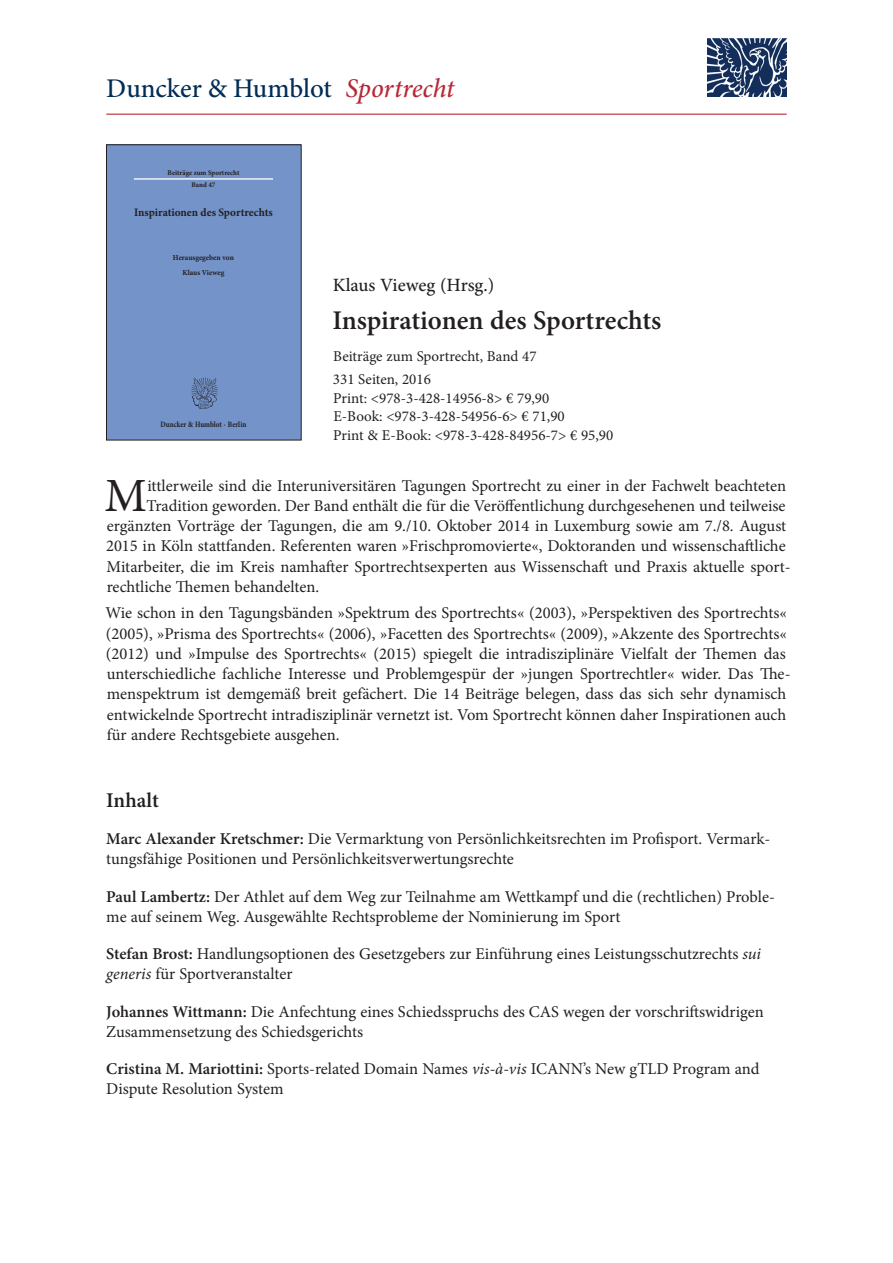
<style>
.page{position:relative;width:893px;height:1263px;background:#fff}
.page>*{position:absolute;margin:0;border:0;box-sizing:border-box;transform-origin:0 0}
.t1{font:47.7px "Minion Pro";color:#231f20}
.t2{font:600 27px "Minion Pro";color:#231f20}
.t3{font:500 27px "Minion Pro";letter-spacing:-.005em;color:#002d56}
.t4{font:600 21px "Minion Pro";color:#231f20}
.t5{font:500 18.75px "Minion Pro";color:#231f20}
.t6{font:16.5px/20.2px "Minion Pro";color:#231f20}
.t7{font:15px/18.8px "Minion Pro";color:#231f20}
.t8{font:700 11.4px "Minion Pro";color:#231f20}
.t9{font:700 8.1px "Minion Pro";letter-spacing:-.005em;color:#231f20;scale:.86 1}
.t10{font:700 7.65px/14.5px "Minion Pro";color:#231f20;text-align:center}
.t11{font:700 7.2px/11.9px "Minion Pro";color:#231f20;text-align:center}
.s1{font-style:italic;color:#b72837}
.s2{font-weight:600}
.s3{font-style:italic}
</style>
<div class="page">
<div style="left:106px;top:145px;width:195px;height:295px;background:#7393c9"></div>
<hr style="left:134px;top:178px;width:139px;height:2px;background:#fff">
<img style="left:191px;top:377px;width:27px;height:32px">
<div style="left:106px;top:145px;width:195px;height:295px;border:1px solid #231f20"></div>
<img style="left:707px;top:38px;width:79px;height:59px">
<hr style="left:106px;top:114px;width:681px;height:1px;background:#b72837">
<h2 class="t3" style="left:106px;top:70px;width:350px">Duncker &amp; Humblot <span class="s1">Sportrecht</span></h2>
<p class="t11" style="left:168px;top:167px;width:73px">Beiträge zum Sportrecht<br>Band 47</p>
<p class="t8" style="left:134px;top:205px;width:140px">Inspirationen des Sportrechts</p>
<p class="t10" style="left:173px;top:251px;width:62px">Herausgegeben von<br>Klaus Vieweg</p>
<p class="t9" style="left:160px;top:419px;width:102px">Duncker &amp; Humblot · Berlin</p>
<p class="t5" style="left:333px;top:272px;width:163px">Klaus Vieweg (Hrsg.)</p>
<h2 class="t2" style="left:332px;top:302px;width:330px">Inspirationen des Sportrechts</h2>
<p class="t7" style="left:333px;top:345px;width:205px;line-height:23px">Beiträge zum Sportrecht, Band 47<br>331 Seiten, 2016</p>
<p class="t7" style="left:333px;top:389px;width:282px">Print: &lt;978-3-428-14956-8&gt; € 79,90<br>E-Book: &lt;978-3-428-54956-6&gt; € 71,90<br>Print &amp; E-Book: &lt;978-3-428-84956-7&gt; € 95,90</p>
<h1 class="t1" style="left:104px;top:464px;width:44px">M</h1>
<p class="t6" style="left:147px;top:475px;width:640px">ittlerweile sind die Interuniversitären Tagungen Sportrecht zu einer in der Fachwelt beachteten</p>
<p class="t6" style="left:147px;top:495px;width:641px">Tradition geworden. Der Band enthält die für die Veröffentlichung durchgesehenen und teilweise</p>
<p class="t6" style="left:107px;top:516px;width:681px">ergänzten Vorträge der Tagungen, die am 9./10. Oktober 2014 in Luxemburg sowie am 7./8. August</p>
<p class="t6" style="left:106px;top:536px;width:681px">2015 in Köln stattfanden. Referenten waren »Frischpromovierte«, Doktoranden und wissenschaftliche</p>
<p class="t6" style="left:106px;top:556px;width:686px">Mitarbeiter, die im Kreis namhafter Sportrechtsexperten aus Wissenschaft und Praxis aktuelle sport-</p>
<p class="t6" style="left:107px;top:576px;width:214px">rechtliche Themen behandelten.</p>
<p class="t6" style="left:105px;top:603px;width:687px">Wie schon in den Tagungsbänden »Spektrum des Sportrechts« (2003), »Perspektiven des Sportrechts« (2005), »Prisma des Sportrechts« (2006), »Facetten des Sportrechts« (2009), »Akzente des Sportrechts« (2012) und »Impulse des Sportrechts« (2015) spiegelt die intradisziplinäre Vielfalt der Themen das unterschiedliche fachliche Interesse und Problemgespür der »jungen Sportrechtler« wider. Das The&shy;menspektrum ist demgemäß breit gefächert. Die 14 Beiträge belegen, dass das sich sehr dynamisch entwickelnde Sportrecht intradisziplinär vernetzt ist. Vom Sportrecht können daher Inspirationen auch für andere Rechtsgebiete ausgehen.</p>
<p class="t4" style="left:106px;top:786px;width:54px">Inhalt</p>
<p class="t6" style="left:106px;top:829px;width:666px"><span class="s2">Marc Alexander Kretschmer:</span> Die Vermarktung von Persönlichkeitsrechten im Profisport. Vermark&shy;tungsfähige Positionen und Persönlichkeitsverwertungsrechte</p>
<p class="t6" style="left:106px;top:886px;width:670px"><span class="s2">Paul Lambertz:</span> Der Athlet auf dem Weg zur Teilnahme am Wettkampf und die (rechtlichen) Proble&shy;me auf seinem Weg. Ausgewählte Rechtsprobleme der Nominierung im Sport</p>
<p class="t6" style="left:106px;top:944px;width:656px"><span class="s2">Stefan Brost:</span> Handlungsoptionen des Gesetzgebers zur Einführung eines Leistungsschutzrechts <span class="s3">sui generis</span> für Sportveranstalter</p>
<p class="t6" style="left:106px;top:1001px;width:659px"><span class="s2">Johannes Wittmann:</span> Die Anfechtung eines Schiedsspruchs des CAS wegen der vorschriftswidrigen<br>Zusammensetzung des Schiedsgerichts</p>
<p class="t6" style="left:106px;top:1059px;width:655px"><span class="s2">Cristina M. Mariottini:</span> Sports-related Domain Names <span class="s3">vis-à-vis</span> ICANN’s New gTLD Program and<br>Dispute Resolution System</p>
</div>
